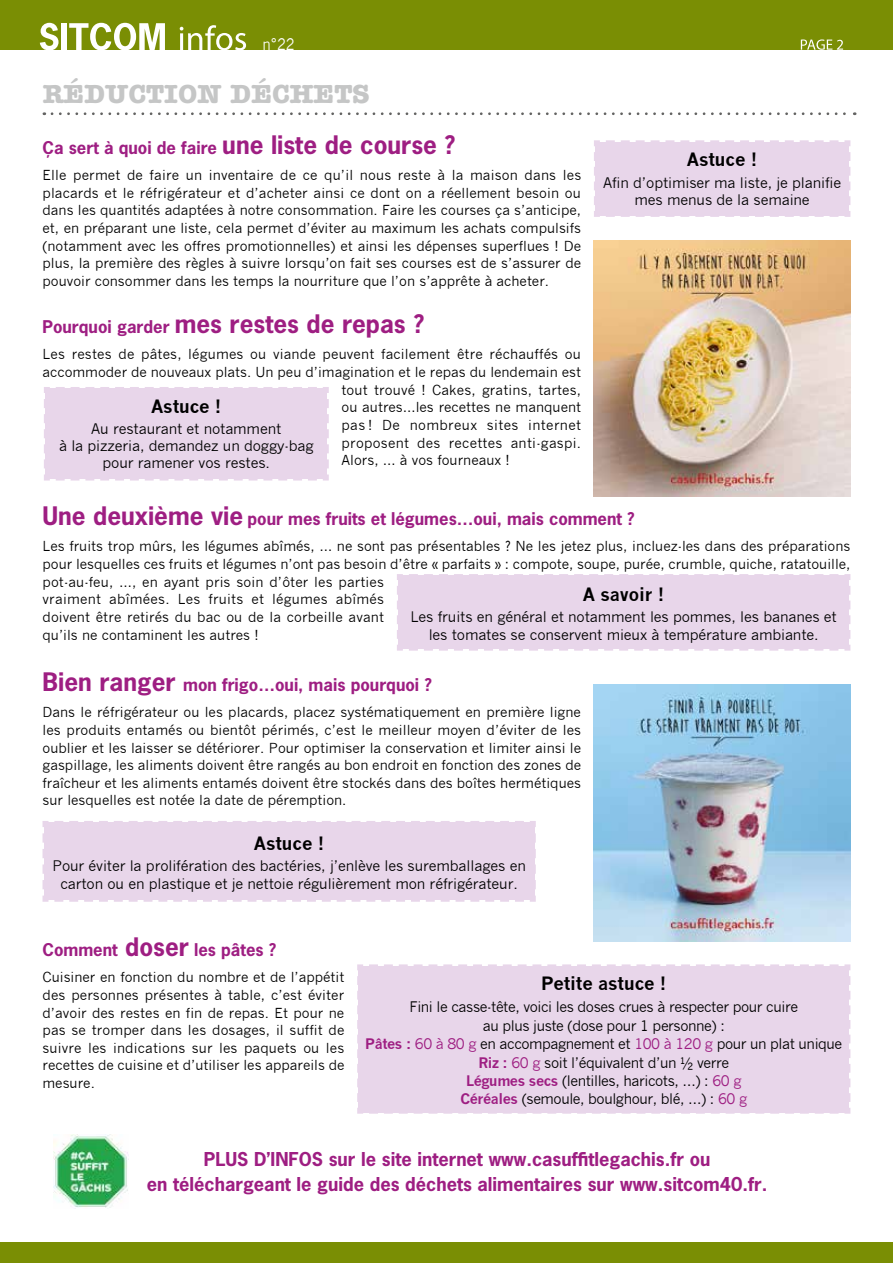
<style>
.page{position:relative;width:893px;height:1263px;background:#fff}
.page>*{position:absolute;margin:0;border:0;box-sizing:border-box;transform-origin:0 0}
.t1{font:700 27px "Amer Typewriter IT Cby BT";color:#c5c6c6}
.t2{font:700 24px "News Gothic";color:#9e1e82}
.t3{font:700 18px/25.8px "News Gothic";color:#9e1e82;text-align:center}
.t4{font:700 18px "News Gothic";letter-spacing:-.01em;color:#000}
.t5{font:700 16.5px "News Gothic";color:#9e1e82}
.t6{font:15.6px "News Gothic";color:#fff;scale:.9 1}
.t7{font:14.25px/17.1px "News Gothic";letter-spacing:-.01em;color:#000;text-align:center}
.t8{font:14.25px/18.3px "News Gothic";letter-spacing:-.03em;color:#000;text-align:center}
.t9{font:13.5px/17.7px "News Gothic";color:#000;text-align:justify}
.t10{font:13.5px "News Gothic";letter-spacing:.02em;color:#000}
.t11{font:13.5px "News Gothic";letter-spacing:.025em;color:#000}
.s1{font-size:24px}
.s2{font-size:16.5px}
.s3{font-weight:700;color:#9e1e82}
.s4{color:#9e1e82}
</style>
<div class="page">
<div style="left:0;top:0;width:893px;height:49px;background:#7a8e04"></div>
<svg style="left:40px;top:23px;width:19px;height:27px"></svg>
<div style="left:62px;top:23px;width:5px;height:27px;background:#fff"></div>
<svg style="left:69px;top:23px;width:96px;height:27px"></svg>
<svg style="left:180px;top:25px;width:66px;height:25px"></svg>
<svg style="left:801px;top:39px;width:42px;height:11px"></svg>
<div style="left:0;top:1242px;width:893px;height:21px;background:#7a8e04"></div>
<div style="left:594px;top:140px;width:257px;height:77px;background:#e8d6ea"></div>
<div style="left:397px;top:574px;width:454px;height:77px;background:#e8d6ea"></div>
<div style="left:357px;top:964px;width:494px;height:150px;background:#e8d6ea"></div>
<img style="left:594px;top:240px;width:256px;height:257px">
<img style="left:594px;top:684px;width:256px;height:257px">
<div style="left:44px;top:387px;width:285px;height:94px;background:#e8d6ea"></div>
<div style="left:42px;top:821px;width:494px;height:81px;background:#e8d6ea"></div>
<img style="left:54px;top:1134px;width:74px;height:75px">
<svg style="left:52px;top:112px;width:803px;height:3px"></svg>
<p class="t6" style="left:263px;top:36px;width:37px">n°22</p>
<h1 class="t1" style="left:43px;top:76px;width:329px">RÉDUCTION DÉCHETS</h1>
<p class="t5" style="left:43px;top:137px;width:414px">Ça sert à quoi de faire <span class="s1">une liste de course ?</span></p>
<p class="t9" style="left:43px;top:166px;width:540px">Elle permet de faire un inventaire de ce qu’il nous reste à la maison dans les placards et le réfrigérateur et d’acheter ainsi ce dont on a réellement besoin ou dans les quantités adaptées à notre consommation. Faire les courses ça s’anticipe, et, en préparant une liste, cela permet d’éviter au maximum les achats compulsifs (notamment avec les offres promotionnelles) et ainsi les dépenses superflues ! De plus, la première des règles à suivre lorsqu’on fait ses courses est de s’assurer de pouvoir consommer dans les temps la nourriture que l’on s’apprête à acheter.</p>
<h2 class="t2" style="left:43px;top:308px;width:383px"><span class="s2">Pourquoi garder</span> mes restes de repas ?</h2>
<p class="t9" style="left:43px;top:346px;width:540px">Les restes de pâtes, légumes ou viande peuvent facilement être réchauffés ou</p>
<p class="t9" style="left:43px;top:363px;width:540px">accommoder de nouveaux plats. Un peu d’imagination et le repas du lendemain est</p>
<p class="t9" style="left:342px;top:381px;width:241px">tout trouvé ! Cakes, gratins, tartes,</p>
<p class="t9" style="left:342px;top:398px;width:241px">ou autres…les recettes ne manquent</p>
<p class="t11" style="left:342px;top:417px;width:241px">pas ! De nombreux sites internet</p>
<p class="t10" style="left:342px;top:435px;width:241px">proposent des recettes anti-gaspi.</p>
<p class="t9" style="left:342px;top:451px;width:170px">Alors, … à vos fourneaux !</p>
<p class="t5" style="left:43px;top:508px;width:594px"><span class="s1">Une deuxième vie</span> pour mes fruits et légumes…oui, mais comment ?</p>
<p class="t9" style="left:43px;top:538px;width:809px;text-align:left">Les fruits trop mûrs, les légumes abîmés, … ne sont pas présentables ? Ne les jetez plus, incluez-les dans des préparations pour lesquelles ces fruits et légumes n’ont pas besoin d’être « parfaits » : compote, soupe, purée, crumble, quiche, ratatouille, pot-au-feu, …, en ayant pris soin d’ôter les parties<br>vraiment abîmées. Les fruits et légumes abîmés<br>doivent être retirés du bac ou de la corbeille avant<br>qu’ils ne contaminent les autres !</p>
<p class="t5" style="left:43px;top:674px;width:391px"><span class="s1">Bien ranger</span> mon frigo…oui, mais pourquoi ?</p>
<p class="t9" style="left:43px;top:704px;width:540px">Dans le réfrigérateur ou les placards, placez systématiquement en première ligne les produits entamés ou bientôt périmés, c’est le meilleur moyen d’éviter de les oublier et les laisser se détériorer. Pour optimiser la conservation et limiter ainsi le gaspillage, les aliments doivent être rangés au bon endroit en fonction des zones de fraîcheur et les aliments entamés doivent être stockés dans des boîtes hermétiques sur lesquelles est notée la date de péremption.</p>
<h3 class="t4" style="left:687px;top:149px;width:72px">Astuce !</h3>
<p class="t7" style="left:603px;top:174px;width:240px">Afin d’optimiser ma liste, je planifie mes menus de la semaine</p>
<h3 class="t4" style="left:151px;top:395px;width:72px">Astuce !</h3>
<p class="t7" style="left:59px;top:420px;width:256px">Au restaurant et notamment<br>à la pizzeria, demandez un doggy-bag pour ramener vos restes.</p>
<h3 class="t4" style="left:583px;top:583px;width:83px">A savoir !</h3>
<p class="t7" style="left:410px;top:609px;width:428px">Les fruits en général et notamment les pommes, les bananes et les tomates se conservent mieux à température ambiante.</p>
<h3 class="t4" style="left:254px;top:832px;width:72px">Astuce !</h3>
<p class="t7" style="left:52px;top:858px;width:475px">Pour éviter la prolifération des bactéries, j’enlève les suremballages en carton ou en plastique et je nettoie régulièrement mon réfrigérateur.</p>
<p class="t5" style="left:43px;top:939px;width:235px">Comment <span class="s1">doser</span> les pâtes ?</p>
<p class="t9" style="left:43px;top:968px;width:303px">Cuisiner en fonction du nombre et de l’appétit des personnes présentes à table, c’est éviter d’avoir des restes en fin de repas. Et pour ne pas se tromper dans les dosages, il suffit de suivre les indications sur les paquets ou les recettes de cuisine et d’utiliser les appareils de mesure.</p>
<h3 class="t4" style="left:541px;top:972px;width:127px">Petite astuce !</h3>
<p class="t8" style="left:365px;top:998px;width:479px">Fini le casse-tête, voici les doses crues à respecter pour cuire<br>au plus juste (dose pour 1 personne) :<br><span class="s3">Pâtes :</span> <span class="s4">60 à 80 g</span> en accompagnement et <span class="s4">100 à 120 g</span> pour un plat unique <span class="s3">Riz :</span> <span class="s4">60 g</span> soit l’équivalent d’un ½ verre<br><span class="s3">Légumes secs</span> (lentilles, haricots, …) : <span class="s4">60 g<br></span><span class="s3">Céréales</span> (semoule, boulghour, blé, …) : <span class="s4">60 g</span></p>
<h3 class="t3" style="left:147px;top:1145px;width:622px">PLUS D’INFOS sur le site internet www.casuffitlegachis.fr ou<br>en téléchargeant le guide des déchets alimentaires sur www.sitcom40.fr.</h3>
</div>
